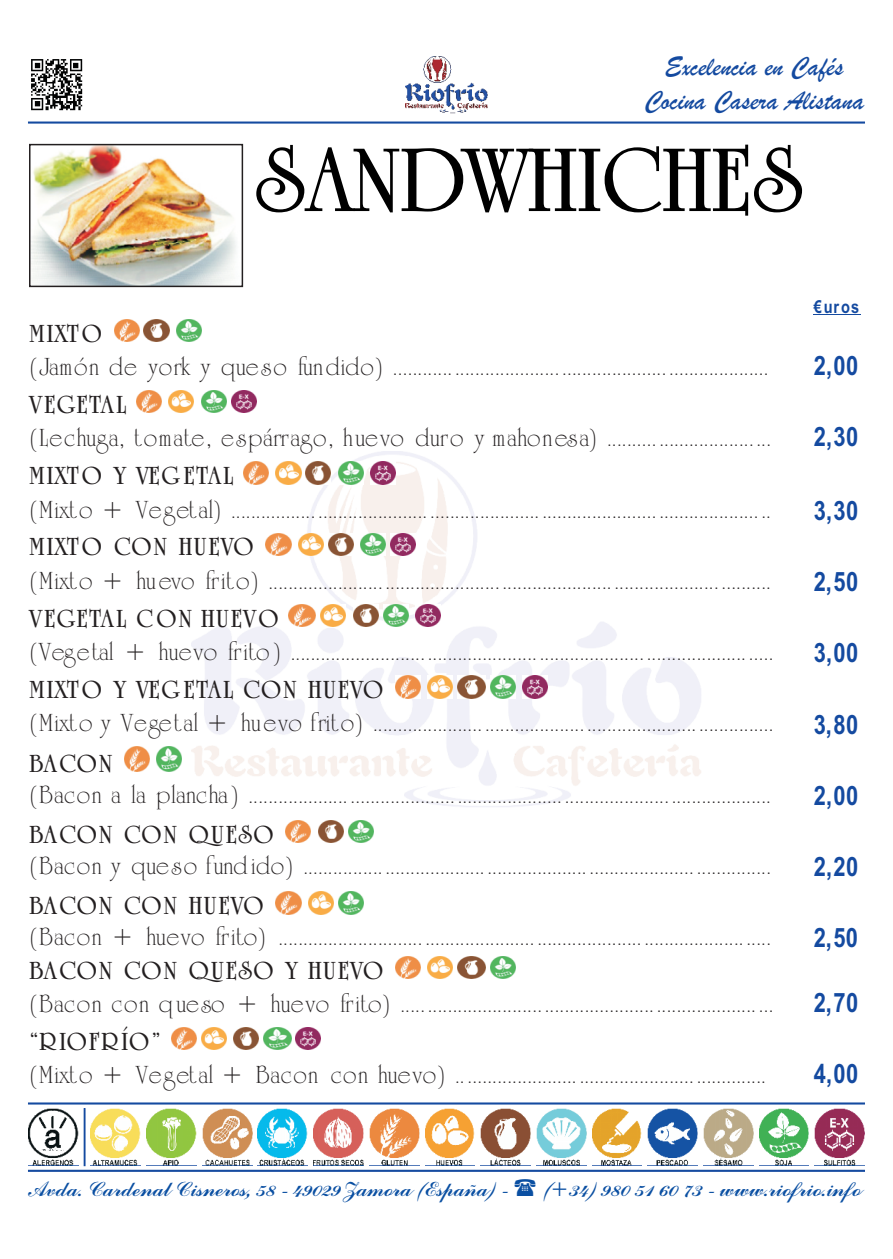
<style>
.page{position:relative;width:893px;height:1259px;background:#fff}
.page>*{position:absolute;margin:0;border:0;box-sizing:border-box;transform-origin:0 0}
.t1{font:700 97.5px "University Roman BT";color:#000}
.t2{font:italic 27.9px/34.2px "Brush Script";color:#144aa0;text-align:center}
.t3{font:700 26.7px "University Roman BT";letter-spacing:.05em;color:#231f20}
.t4{font:26.7px/33.3px "University Roman BT";letter-spacing:.05em;color:#231f20}
.t5{font:700 26.7px "Arial Narrow";letter-spacing:.01em;color:#144aa0}
.t6{font:700 26.7px "University Roman BT";letter-spacing:.07em;color:#231f20}
.t7{font:700 26.7px "University Roman BT";letter-spacing:.08em;color:#231f20}
.t8{font:22.8px "Commercial Script BT";color:#0a4fa2}
.t9{font:22.2px "University Roman BT";color:#231f20}
.t10{font:700 17.7px "Arial Narrow";color:#144aa0}
.s1{font-size:26.7px}
.s2{font-weight:700}
.s3{font-size:22.2px}
</style>
<div class="page">
<img style="left:191px;top:452px;width:510px;height:355px">
<img style="left:32px;top:147px;width:204px;height:137px">
<div style="left:29px;top:144px;width:214px;height:143px;border:2px solid #231f20"></div>
<img style="left:405px;top:56px;width:82px;height:57px">
<svg style="left:28px;top:121px;width:837px;height:3px"></svg>
<img style="left:31px;top:59px;width:52px;height:52px">
<img style="left:114px;top:319px;width:25px;height:23px">
<img style="left:144px;top:319px;width:25px;height:23px">
<img style="left:176px;top:319px;width:25px;height:23px">
<img style="left:137px;top:390px;width:25px;height:23px">
<img style="left:169px;top:390px;width:25px;height:23px">
<img style="left:201px;top:390px;width:25px;height:23px">
<img style="left:231px;top:390px;width:25px;height:23px">
<img style="left:244px;top:462px;width:25px;height:22px">
<img style="left:276px;top:462px;width:25px;height:22px">
<img style="left:306px;top:462px;width:25px;height:22px">
<img style="left:338px;top:462px;width:25px;height:22px">
<img style="left:371px;top:462px;width:25px;height:22px">
<img style="left:266px;top:533px;width:25px;height:22px">
<img style="left:298px;top:533px;width:25px;height:22px">
<img style="left:328px;top:533px;width:25px;height:22px">
<img style="left:361px;top:533px;width:25px;height:22px">
<img style="left:390px;top:533px;width:26px;height:22px">
<img style="left:288px;top:604px;width:28px;height:23px">
<img style="left:321px;top:604px;width:25px;height:23px">
<img style="left:353px;top:604px;width:25px;height:23px">
<img style="left:383px;top:604px;width:25px;height:23px">
<img style="left:415px;top:604px;width:25px;height:23px">
<img style="left:395px;top:675px;width:25px;height:23px">
<img style="left:428px;top:675px;width:25px;height:23px">
<img style="left:458px;top:675px;width:27px;height:23px">
<img style="left:490px;top:675px;width:25px;height:23px">
<img style="left:522px;top:675px;width:25px;height:23px">
<img style="left:124px;top:747px;width:25px;height:24px">
<img style="left:156px;top:747px;width:25px;height:24px">
<img style="left:286px;top:820px;width:25px;height:23px">
<img style="left:318px;top:820px;width:25px;height:23px">
<img style="left:348px;top:820px;width:25px;height:23px">
<img style="left:276px;top:891px;width:25px;height:23px">
<img style="left:308px;top:891px;width:25px;height:23px">
<img style="left:338px;top:891px;width:25px;height:23px">
<img style="left:395px;top:956px;width:25px;height:22px">
<img style="left:428px;top:956px;width:25px;height:22px">
<img style="left:458px;top:956px;width:27px;height:22px">
<img style="left:490px;top:956px;width:25px;height:22px">
<img style="left:171px;top:1027px;width:25px;height:23px">
<img style="left:201px;top:1027px;width:25px;height:23px">
<img style="left:234px;top:1027px;width:25px;height:23px">
<img style="left:263px;top:1027px;width:28px;height:23px">
<img style="left:296px;top:1027px;width:25px;height:23px">
<svg style="left:28px;top:1102px;width:837px;height:70px"></svg>
<img style="left:91px;top:1108px;width:50px;height:57px">
<img style="left:147px;top:1108px;width:49px;height:57px">
<img style="left:202px;top:1108px;width:50px;height:57px">
<img style="left:369px;top:1108px;width:50px;height:57px">
<img style="left:258px;top:1108px;width:50px;height:57px">
<img style="left:314px;top:1108px;width:49px;height:57px">
<img style="left:425px;top:1108px;width:50px;height:57px">
<img style="left:481px;top:1108px;width:49px;height:57px">
<img style="left:536px;top:1108px;width:50px;height:57px">
<img style="left:592px;top:1108px;width:50px;height:57px">
<img style="left:648px;top:1108px;width:49px;height:57px">
<img style="left:703px;top:1108px;width:50px;height:57px">
<img style="left:759px;top:1108px;width:50px;height:57px">
<img style="left:815px;top:1108px;width:49px;height:57px">
<img style="left:28px;top:1108px;width:50px;height:57px">
<p class="t2" style="left:644px;top:53px;width:221px">Excelencia en Cafés<br>Cocina Casera Alistana</p>
<h1 class="t1" style="left:255px;top:137px;width:551px">SANDWHICHES</h1>
<p class="t10" style="left:814px;top:293px;width:47px">€uros</p>
<p class="t3" style="left:29px;top:321px;width:74px">MIXTO</p>
<p class="t9" style="left:29px;top:358px;width:740px"><span class="s1">(Jamón de york y queso fundido)</span> ............ ..............................................................</p>
<p class="t5" style="left:814px;top:345px;width:46px">2,00</p>
<p class="t4" style="left:29px;top:389px;width:743px"><span class="s2">VEGETAL<br></span>(Lechuga, tomate, espárrago, huevo duro y mahonesa) <span class="s3">................................</span></p>
<p class="t5" style="left:814px;top:417px;width:46px">2,30</p>
<p class="t3" style="left:29px;top:464px;width:206px">MIXTO Y VEGETAL</p>
<p class="t9" style="left:29px;top:501px;width:743px"><span class="s1">(Mixto + Vegetal)</span> ....................................... ...................... ........................................... ..</p>
<p class="t5" style="left:814px;top:490px;width:46px">3,30</p>
<p class="t3" style="left:29px;top:535px;width:226px">MIXTO CON HUEVO</p>
<p class="t9" style="left:29px;top:572px;width:743px"><span class="s1">(Mixto + huevo frito)</span> .................................................................... ...............................</p>
<p class="t5" style="left:814px;top:561px;width:46px">2,50</p>
<p class="t6" style="left:29px;top:606px;width:251px">VEGETAL CON HUEVO</p>
<p class="t9" style="left:29px;top:643px;width:746px"><span class="s1">(Vegetal + huevo frito )</span> ................................................. ......................................... .....</p>
<p class="t5" style="left:814px;top:633px;width:46px">3,00</p>
<p class="t3" style="left:29px;top:678px;width:355px">MIXTO Y VEGETAL CON HUEVO</p>
<p class="t9" style="left:29px;top:714px;width:746px"><span class="s1">(Mixto y Vegetal + huevo frito)</span> ................................................................ ...............</p>
<p class="t5" style="left:814px;top:704px;width:46px">3,80</p>
<p class="t3" style="left:29px;top:751px;width:84px">BACON</p>
<p class="t9" style="left:29px;top:786px;width:743px"><span class="s1">(Bacon a la plancha)</span> .................... ...................................................................................</p>
<p class="t5" style="left:814px;top:775px;width:46px">2,00</p>
<p class="t3" style="left:29px;top:822px;width:246px">BACON CON QUESO</p>
<p class="t9" style="left:29px;top:857px;width:743px"><span class="s1">(Bacon y queso fundido)</span> ................ .................... .................... ....................................</p>
<p class="t5" style="left:814px;top:846px;width:46px">2,20</p>
<p class="t3" style="left:29px;top:893px;width:236px">BACON CON HUEVO</p>
<p class="t9" style="left:29px;top:928px;width:743px"><span class="s1">(Bacon + huevo frito)</span> ................................................... ......................................... .....</p>
<p class="t5" style="left:814px;top:918px;width:46px">2,50</p>
<p class="t3" style="left:29px;top:958px;width:355px">BACON CON QUESO Y HUEVO</p>
<p class="t9" style="left:29px;top:995px;width:746px"><span class="s1">(Bacon con queso + huevo frito)</span> .................................................. .................... ...</p>
<p class="t5" style="left:814px;top:982px;width:46px">2,70</p>
<p class="t7" style="left:29px;top:1029px;width:133px">“RIOFRÍO”</p>
<p class="t9" style="left:29px;top:1066px;width:738px"><span class="s1">(Mixto + Vegetal + Bacon con huevo)</span> .. ...................... .....................................</p>
<p class="t5" style="left:814px;top:1053px;width:46px">4,00</p>
<p class="t8" style="left:30px;top:1178px;width:480px">Avda. Cardenal Cisneros, 58 - 49029 Zamora (España) -</p>
<p class="t8" style="left:542px;top:1178px;width:320px">(+34) 980 51 60 73 - www.riofrio.info</p>
</div>
